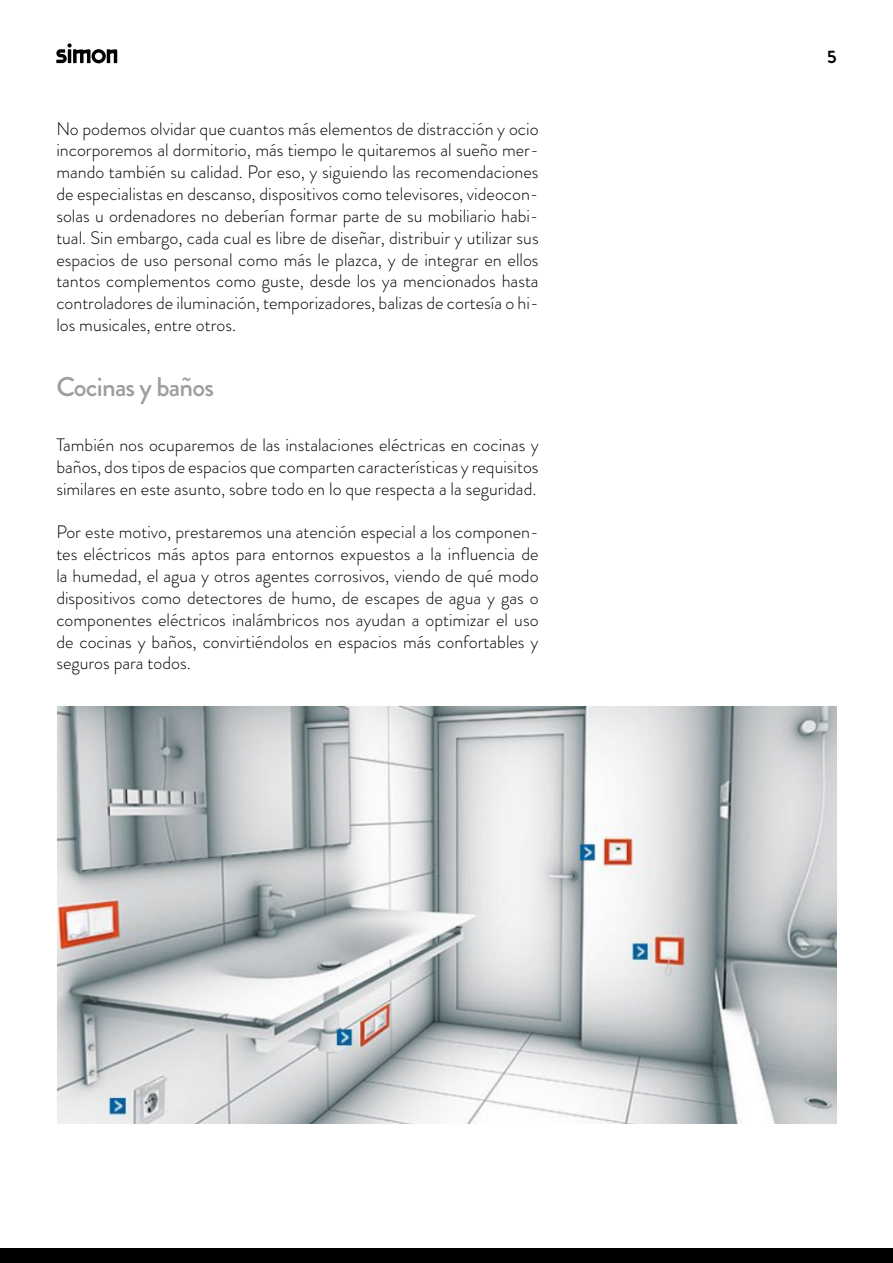
<style>
.page{position:relative;width:893px;height:1263px;background:#fff}
.page>*{position:absolute;margin:0;border:0;box-sizing:border-box;transform-origin:0 0}
.t1{font:500 27px "Brandon Grotesque";letter-spacing:-.03em;color:#9d9d9c}
.t2{font:300 18px/21.9px "Brandon Grotesque";color:#000;text-align:justify}
.t3{font:700 18px "Brandon Grotesque";color:#000}
</style>
<div class="page">
<svg style="left:56px;top:43px;width:61px;height:20px"></svg>
<div style="left:0;top:1249px;width:893px;height:14px;background:#000"></div>
<img style="left:57px;top:706px;width:780px;height:418px">
<p class="t2" style="left:56px;top:117px;width:484px">No podemos olvidar que cuantos más elementos de distracción y ocio incorporemos al dormitorio, más tiempo le quitaremos al sueño mer&shy;mando también su calidad. Por eso, y siguiendo las recomendaciones de especialistas en descanso, dispositivos como televisores, videocon&shy;solas u ordenadores no deberían formar parte de su mobiliario habi&shy;tual. Sin embargo, cada cual es libre de diseñar, distribuir y utilizar sus espacios de uso personal como más le plazca, y de integrar en ellos tantos complementos como guste, desde los ya mencionados hasta controladores de iluminación, temporizadores, balizas de cortesía o hi&shy;los musicales, entre otros.</p>
<h1 class="t1" style="left:56px;top:368px;width:159px">Cocinas y baños</h1>
<p class="t2" style="left:56px;top:434px;width:484px">También nos ocuparemos de las instalaciones eléctricas en cocinas y baños, dos tipos de espacios que comparten características y requisitos similares en este asunto, sobre todo en lo que respecta a la seguridad.</p>
<p class="t2" style="left:56px;top:521px;width:484px">Por este motivo, prestaremos una atención especial a los componen&shy;tes eléctricos más aptos para entornos expuestos a la influencia de la humedad, el agua y otros agentes corrosivos, viendo de qué modo dispositivos como detectores de humo, de escapes de agua y gas o componentes eléctricos inalámbricos nos ayudan a optimizar el uso de cocinas y baños, convirtiéndolos en espacios más confortables y seguros para todos.</p>
<p class="t3" style="left:827px;top:44px;width:11px">5</p>
</div>
